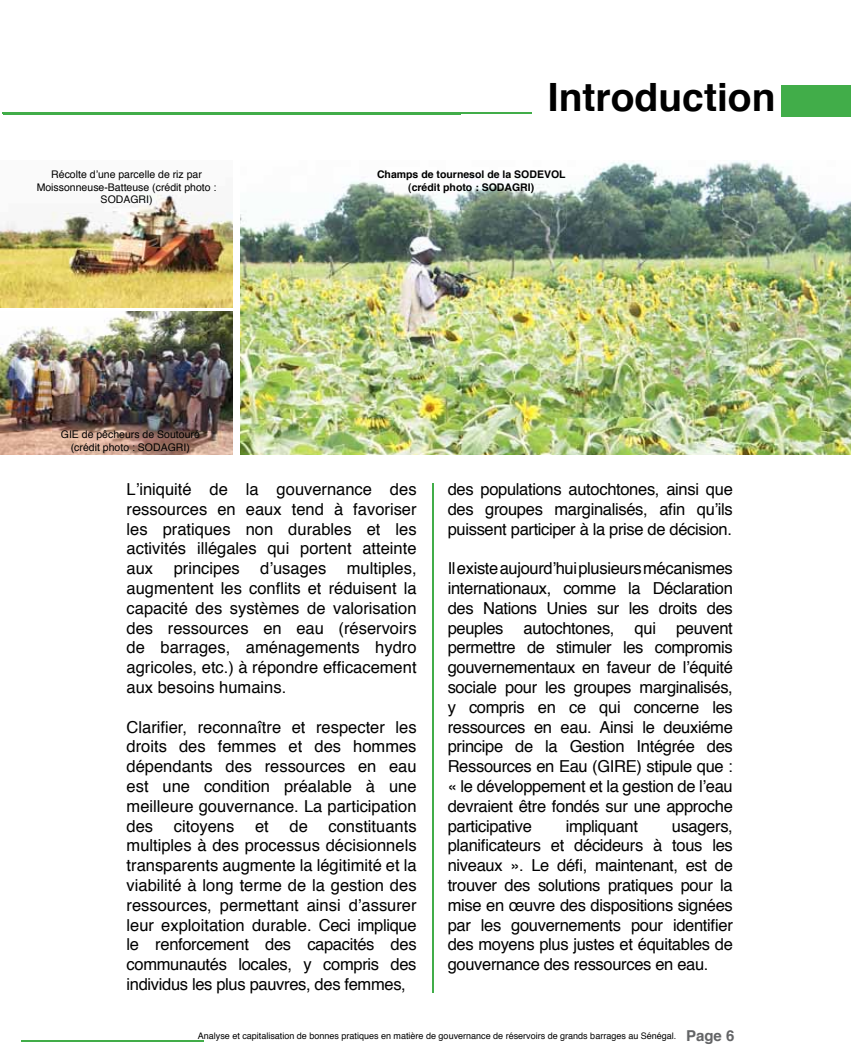
<style>
.page{position:relative;width:851px;height:1063px;background:#fff}
.page>*{position:absolute;margin:0;border:0;box-sizing:border-box;transform-origin:0 0}
.t1{font:700 39px "Helvetica";color:#000}
.t2{font:16.5px/19.8px "Helvetica";letter-spacing:-.02em;color:#000;text-align:justify}
.t3{font:16.5px "Helvetica";color:#000}
.t4{font:700 15px "Helvetica";color:#636466}
.t5{font:10.5px/12.6px "Helvetica";color:#000;text-align:center}
.t6{font:700 10.5px/12.6px "Helvetica";color:#000;text-align:center}
.t7{font:9px "Helvetica";color:#000}
</style>
<div class="page">
<div style="left:781px;top:85px;width:69px;height:32px;background:#41ad49"></div>
<hr style="left:3px;top:113px;width:457px;height:2px;background:#41ad49">
<hr style="left:2px;top:113px;width:529px;height:1px;background:#41ad49">
<hr style="left:21px;top:1040px;width:183px;height:2px;background:#41ad49">
<img style="left:240px;top:160px;width:610px;height:295px">
<hr style="left:432px;top:483px;width:1px;height:510px;background:#41ad49">
<img style="left:0;top:194px;width:232px;height:114px">
<img style="left:0;top:311px;width:232px;height:144px">
<p class="t5" style="left:37px;top:168px;width:181px">Récolte d’une parcelle de riz par<br>Moissonneuse-Batteuse (crédit photo :<br>SODAGRI)</p>
<p class="t5" style="left:61px;top:429px;width:140px">GIE de pêcheurs de Soutouré (crédit photo : SODAGRI)</p>
<h1 class="t1" style="left:548px;top:65px;width:229px">Introduction</h1>
<p class="t6" style="left:377px;top:168px;width:190px">Champs de tournesol de la SODEVOL (crédit photo : SODAGRI)</p>
<p class="t2" style="left:126px;top:480px;width:291px">L’iniquité de la gouvernance des ressources en eaux tend à favoriser les pratiques non durables et les activités illégales qui portent atteinte aux principes d’usages multiples, augmentent les conflits et réduisent la capacité des systèmes de valorisation des ressources en eau (réservoirs de barrages, aménagements hydro agricoles, etc.) à répondre efficacement aux besoins humains.</p>
<p class="t2" style="left:126px;top:717px;width:291px">Clarifier, reconnaître et respecter les droits des femmes et des hommes dépendants des ressources en eau est une condition préalable à une meilleure gouvernance. La participation des</p>
<p class="t3" style="left:174px;top:813px;width:62px">citoyens</p>
<p class="t2" style="left:255px;top:816px;width:54px">et de</p>
<p class="t2" style="left:126px;top:816px;width:291px;text-indent:202px">constituants multiples à des processus décisionnels transparents augmente la légitimité et la viabilité à long terme de la gestion des ressources, permettant ainsi d’assurer leur exploitation durable. Ceci implique le renforcement des capacités des communautés locales, y compris des individus les plus pauvres, des femmes,</p>
<p class="t2" style="left:447px;top:480px;width:286px">des populations autochtones, ainsi que des groupes marginalisés, afin qu’ils puissent participer à la prise de décision.</p>
<p class="t2" style="left:447px;top:559px;width:286px">Il existe aujourd’hui plusieurs mécanismes internationaux, comme la Déclaration des Nations Unies sur les droits des peuples autochtones, qui peuvent permettre de stimuler les compromis gouvernementaux en faveur de l’équité sociale pour les groupes marginalisés, y compris en ce qui concerne les ressources en eau. Ainsi le deuxiéme principe de la Gestion Intégrée des Ressources en Eau (GIRE) stipule que : « le développement et la gestion de l’eau devraient être fondés sur une approche participative</p>
<p class="t2" style="left:565px;top:816px;width:74px">impliquant</p>
<p class="t2" style="left:447px;top:816px;width:286px;text-indent:224px">usagers, planificateurs et décideurs à tous les niveaux ». Le défi, maintenant, est de trouver des solutions pratiques pour la mise en œuvre des dispositions signées par les gouvernements pour identifier des moyens plus justes et équitables de gouvernance des ressources en eau.</p>
<p class="t7" style="left:198px;top:1029px;width:480px">Analyse et capitalisation de bonnes pratiques en matière de gouvernance de réservoirs de grands barrages au Sénégal.</p>
<p class="t4" style="left:686px;top:1023px;width:50px">Page 6</p>
</div>
